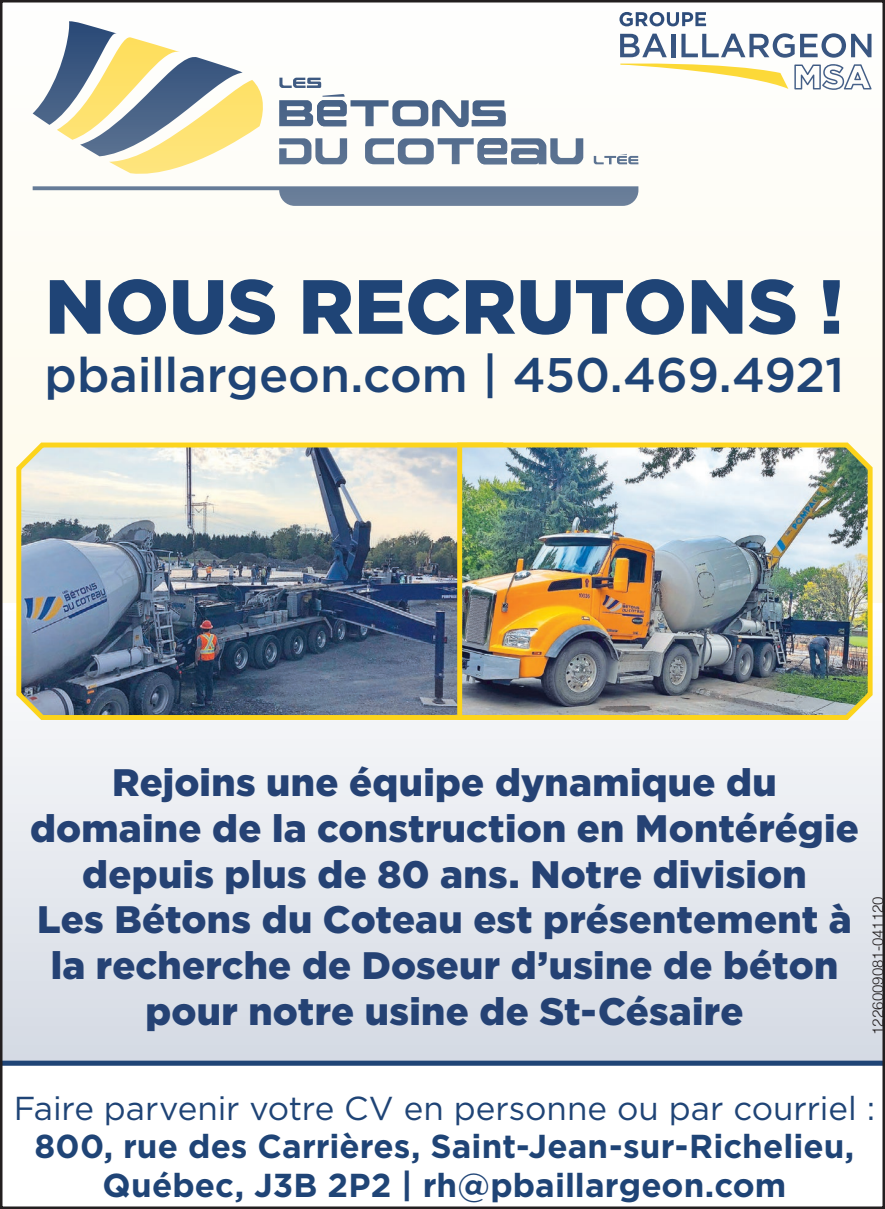
<style>
.page{position:relative;width:885px;height:1209px;background:#fff}
.page>*{position:absolute;margin:0;border:0;box-sizing:border-box;transform-origin:0 0}
.t1{font:900 76.5px "Gotham";letter-spacing:.005em;color:#1f4476}
.t2{font:500 48.5px "Gotham";letter-spacing:-.005em;color:#1f4476}
.t3{font:900 38.25px/46px "Gotham";letter-spacing:.005em;color:#254274;text-align:center}
.t4{font:700 33.25px/38.2px "Gotham";letter-spacing:.005em;color:#1f4476;text-align:center}
.t5{font:33.25px "Gotham";color:#1f4476}
.t6{font:300 15px "Helvetica";color:#231f20}
</style>
<div class="page">
<img style="left:3px;top:12px;width:879px;height:1054px">
<h1 class="t1" style="left:45px;top:254px;width:800px">NOUS RECRUTONS !</h1>
<p class="t2" style="left:45px;top:343px;width:801px">pbaillargeon.com | 450.469.4921</p>
<p class="t3" style="left:30px;top:759px;width:830px">Rejoins une équipe dynamique du domaine de la construction en Montérégie depuis plus de 80 ans. Notre division<br>Les Bétons du Coteau est présentement à la recherche de Doseur d’usine de béton pour notre usine de St-Césaire</p>
<p class="t6" style="left:865px;top:1034px;width:140px;rotate:-90deg">1226009081-041120</p>
<p class="t5" style="left:14px;top:1087px;width:863px">Faire parvenir votre CV en personne ou par courriel :</p>
<p class="t4" style="left:35px;top:1127px;width:821px">800, rue des Carrières, Saint-Jean-sur-Richelieu,<br>Québec, J3B 2P2 | rh@pbaillargeon.com</p>
</div>
